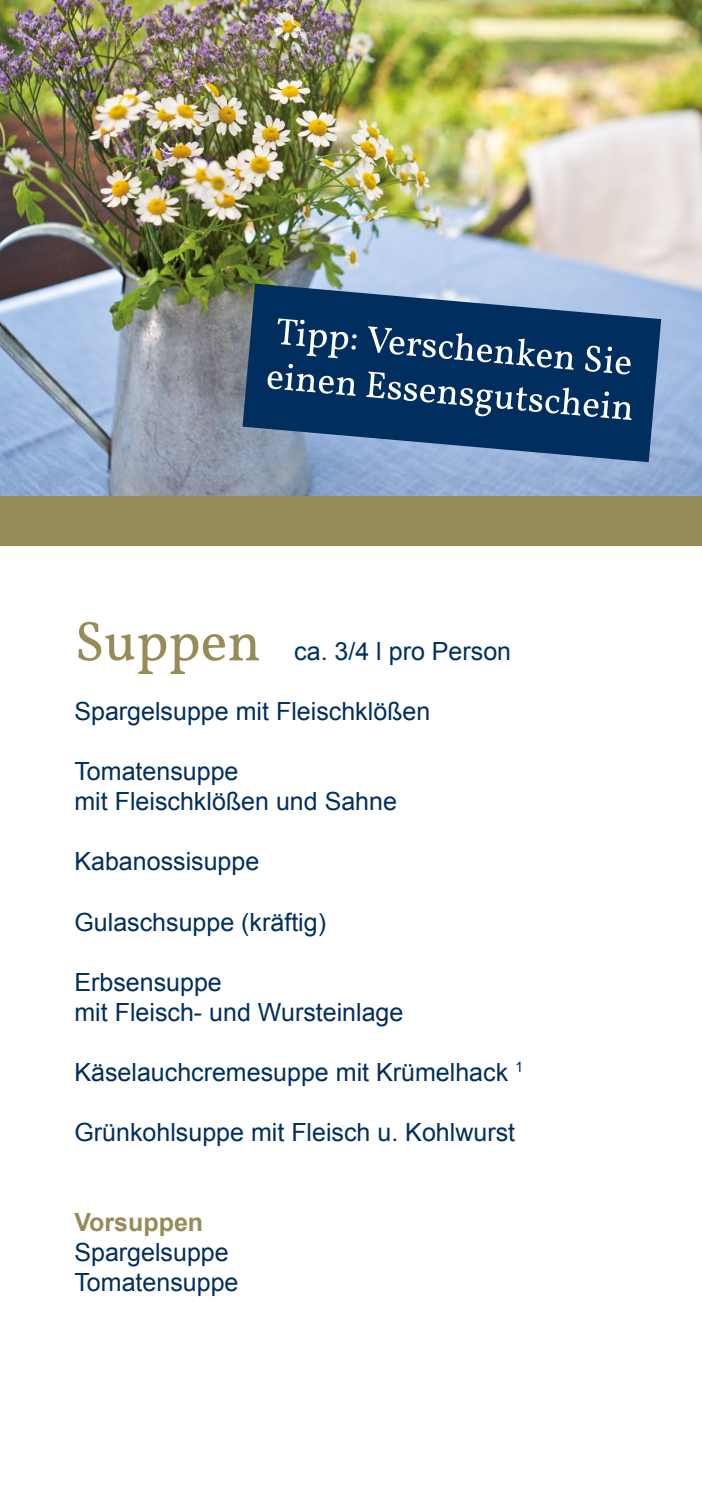
<style>
.page{position:relative;width:702px;height:1489px;background:#fff}
.page>*{position:absolute;margin:0;border:0;box-sizing:border-box;transform-origin:0 0}
.t1{font:56.25px "Vollkorn";color:#978c58}
.t2{font:25px/30px "Arial";color:#002e5f}
.t3{font:700 25px "Arial";color:#978c58}
</style>
<div class="page">
<img style="left:0;top:0;width:702px;height:496px">
<svg style="left:242px;top:283px;width:419px;height:179px;background:#456991"></svg>
<svg style="left:267px;top:318px;width:364px;height:102px;background:#244b75"></svg>
<div style="left:0;top:496px;width:702px;height:50px;background:#978c58"></div>
<h1 class="t1" style="left:74px;top:607px;width:188px">Suppen</h1>
<p class="t2" style="left:74px;top:696px;width:357px">Spargelsuppe mit Fleischklößen</p>
<p class="t2" style="left:74px;top:756px;width:324px">Tomatensuppe<br>mit Fleischklößen und Sahne</p>
<p class="t2" style="left:294px;top:636px;width:218px">ca. 3/4 l pro Person</p>
<p class="t2" style="left:74px;top:846px;width:186px">Kabanossisuppe</p>
<p class="t2" style="left:74px;top:906px;width:253px">Gulaschsuppe (kräftig)</p>
<p class="t2" style="left:74px;top:966px;width:330px">Erbsensuppe<br>mit Fleisch- und Wursteinlage</p>
<p class="t2" style="left:74px;top:1056px;width:450px">Käselauchcremesuppe mit Krümelhack <sup>1</sup></p>
<p class="t2" style="left:74px;top:1116px;width:442px">Grünkohlsuppe mit Fleisch u. Kohlwurst</p>
<p class="t3" style="left:74px;top:1205px;width:130px">Vorsuppen</p>
<p class="t2" style="left:74px;top:1236px;width:165px">Spargelsuppe<br>Tomatensuppe</p>
</div>
